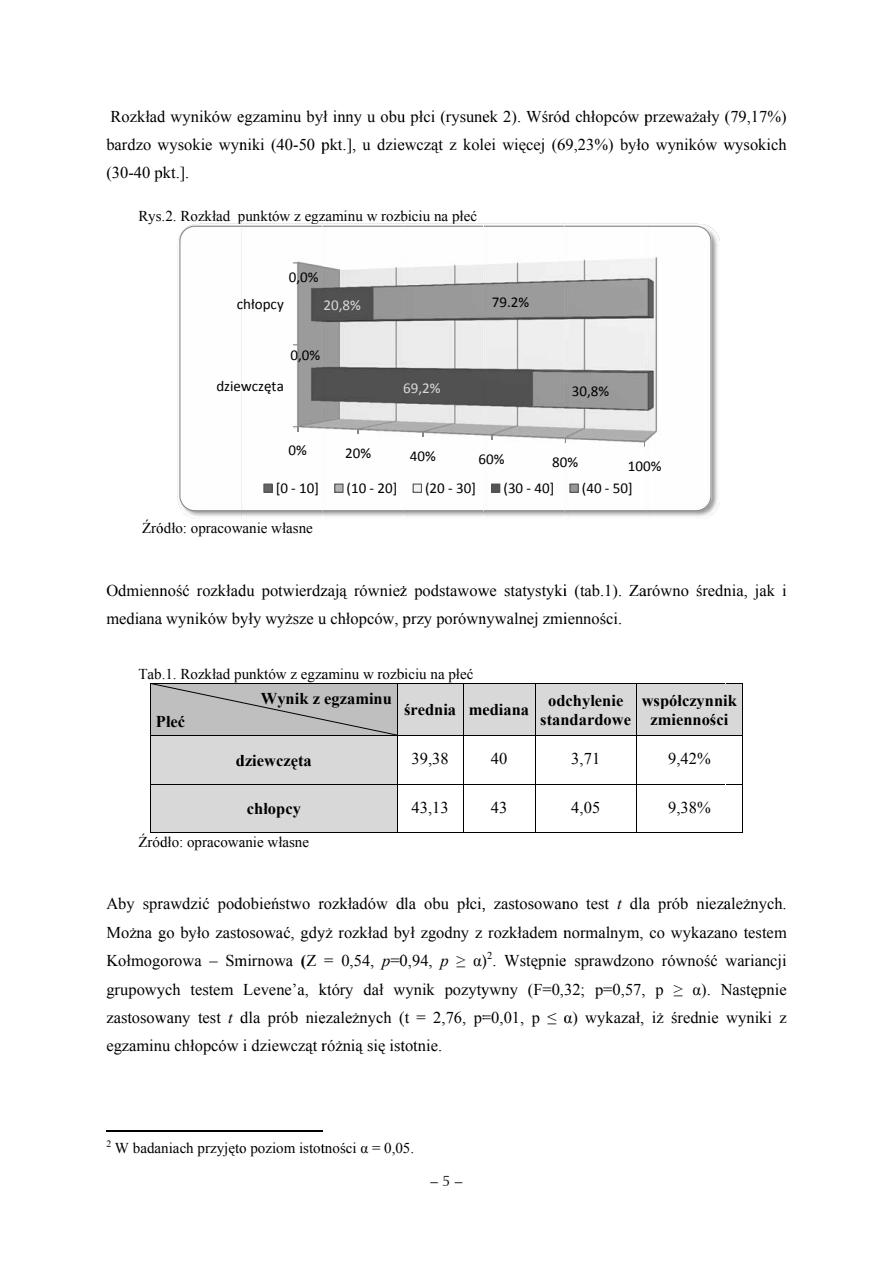
<style>
.page{position:relative;width:893px;height:1263px;background:#fff}
.page>*{position:absolute;margin:0;border:0;box-sizing:border-box;transform-origin:0 0}
.t1{font:16.5px/28.5px "Times New Roman";color:#000}
.t2{font:700 16.5px/18.9px "Times New Roman";color:#000;text-align:center}
.t3{font:15px "Times New Roman";color:#000}
.t4{font:15px "Calibri";color:#000}
.t5{font:15px "Calibri";color:#d9d9d9}
.t6{font:15px "Ottawa";color:#1d1d1b}
.t7{font:10.5px "Times New Roman";color:#000}
.s1{font-style:italic}
.s2{font-weight:700}
</style>
<div class="page">
<div style="left:151px;top:736px;width:10px;height:48px;background:#d8d8d8"></div>
<hr style="left:150px;top:736px;width:1px;height:48px;background:#000">
<div style="left:151px;top:784px;width:10px;height:48px;background:#d8d8d8"></div>
<hr style="left:150px;top:784px;width:1px;height:49px;background:#000">
<hr style="left:106px;top:1131px;width:55px;height:1px;background:#000">
<div style="left:161px;top:736px;width:81px;height:48px;background:#d8d8d8"></div>
<div style="left:161px;top:784px;width:81px;height:48px;background:#d8d8d8"></div>
<hr style="left:161px;top:784px;width:81px;height:1px;background:#000">
<hr style="left:161px;top:832px;width:81px;height:1px;background:#000">
<hr style="left:161px;top:1131px;width:81px;height:1px;background:#000">
<img style="left:177px;top:223px;width:146px;height:296px">
<svg style="left:179px;top:226px;width:63px;height:285px"></svg>
<div style="left:242px;top:736px;width:81px;height:48px;background:#d8d8d8"></div>
<div style="left:242px;top:784px;width:81px;height:48px;background:#d8d8d8"></div>
<hr style="left:242px;top:784px;width:81px;height:1px;background:#000">
<hr style="left:242px;top:832px;width:81px;height:1px;background:#000">
<hr style="left:242px;top:1131px;width:80px;height:1px;background:#000">
<svg style="left:293px;top:426px;width:5px;height:5px"></svg>
<svg style="left:263px;top:483px;width:10px;height:10px"></svg>
<hr style="left:242px;top:226px;width:81px;height:1px;background:#88878a">
<hr style="left:242px;top:510px;width:81px;height:1px;background:#88878a">
<svg style="left:150px;top:683px;width:253px;height:53px;background:#b4b4b4"></svg>
<div style="left:323px;top:736px;width:74px;height:48px;background:#d8d8d8"></div>
<hr style="left:323px;top:735px;width:80px;height:1px;background:#000">
<hr style="left:397px;top:736px;width:1px;height:48px;background:#000">
<div style="left:323px;top:784px;width:74px;height:48px;background:#d8d8d8"></div>
<hr style="left:323px;top:784px;width:80px;height:1px;background:#000">
<hr style="left:323px;top:832px;width:74px;height:1px;background:#000">
<hr style="left:397px;top:784px;width:1px;height:49px;background:#000">
<img style="left:323px;top:223px;width:161px;height:294px">
<svg style="left:334px;top:483px;width:10px;height:10px"></svg>
<hr style="left:323px;top:226px;width:80px;height:1px;background:#88878a">
<hr style="left:323px;top:510px;width:80px;height:1px;background:#88878a">
<div style="left:403px;top:684px;width:60px;height:51px;background:#d8d8d8"></div>
<div style="left:463px;top:684px;width:21px;height:51px;background:#d8d8d8"></div>
<hr style="left:403px;top:683px;width:81px;height:1px;background:#000">
<hr style="left:463px;top:684px;width:1px;height:51px;background:#000">
<hr style="left:403px;top:735px;width:81px;height:1px;background:#000">
<hr style="left:463px;top:736px;width:1px;height:48px;background:#000">
<hr style="left:403px;top:784px;width:81px;height:1px;background:#000">
<hr style="left:403px;top:832px;width:60px;height:1px;background:#000">
<hr style="left:463px;top:784px;width:1px;height:49px;background:#000">
<svg style="left:464px;top:832px;width:20px;height:1px"></svg>
<svg style="left:413px;top:483px;width:9px;height:10px"></svg>
<hr style="left:403px;top:226px;width:81px;height:1px;background:#88878a">
<hr style="left:403px;top:510px;width:81px;height:1px;background:#88878a">
<div style="left:484px;top:684px;width:51px;height:51px;background:#d8d8d8"></div>
<div style="left:535px;top:684px;width:29px;height:51px;background:#d8d8d8"></div>
<hr style="left:484px;top:683px;width:80px;height:1px;background:#000">
<hr style="left:535px;top:684px;width:1px;height:51px;background:#000">
<hr style="left:484px;top:735px;width:80px;height:1px;background:#000">
<hr style="left:535px;top:736px;width:1px;height:48px;background:#000">
<hr style="left:484px;top:784px;width:80px;height:1px;background:#000">
<hr style="left:484px;top:832px;width:51px;height:1px;background:#000">
<hr style="left:535px;top:784px;width:1px;height:49px;background:#000">
<svg style="left:536px;top:832px;width:28px;height:1px"></svg>
<img style="left:484px;top:223px;width:161px;height:294px">
<svg style="left:491px;top:483px;width:9px;height:10px"></svg>
<hr style="left:484px;top:226px;width:80px;height:1px;background:#88878a">
<hr style="left:484px;top:510px;width:80px;height:1px;background:#88878a">
<div style="left:564px;top:684px;width:72px;height:51px;background:#d8d8d8"></div>
<div style="left:636px;top:684px;width:9px;height:51px;background:#d8d8d8"></div>
<hr style="left:564px;top:683px;width:81px;height:1px;background:#000">
<hr style="left:636px;top:684px;width:1px;height:51px;background:#000">
<hr style="left:564px;top:735px;width:81px;height:1px;background:#000">
<hr style="left:636px;top:736px;width:1px;height:48px;background:#000">
<hr style="left:564px;top:784px;width:81px;height:1px;background:#000">
<hr style="left:564px;top:832px;width:72px;height:1px;background:#000">
<hr style="left:636px;top:784px;width:1px;height:49px;background:#000">
<svg style="left:569px;top:483px;width:10px;height:10px"></svg>
<hr style="left:564px;top:226px;width:81px;height:1px;background:#88878a">
<hr style="left:564px;top:510px;width:81px;height:1px;background:#88878a">
<div style="left:645px;top:684px;width:81px;height:51px;background:#d8d8d8"></div>
<hr style="left:645px;top:683px;width:81px;height:1px;background:#000">
<hr style="left:645px;top:735px;width:81px;height:1px;background:#000">
<hr style="left:645px;top:784px;width:81px;height:1px;background:#000">
<hr style="left:645px;top:832px;width:81px;height:1px;background:#000">
<img style="left:645px;top:223px;width:75px;height:296px">
<svg style="left:644px;top:226px;width:67px;height:285px"></svg>
<div style="left:726px;top:684px;width:16px;height:51px;background:#d8d8d8"></div>
<svg style="left:726px;top:683px;width:16px;height:1px"></svg>
<hr style="left:742px;top:683px;width:1px;height:52px;background:#000">
<svg style="left:726px;top:735px;width:17px;height:1px"></svg>
<hr style="left:742px;top:736px;width:1px;height:48px;background:#000">
<svg style="left:726px;top:784px;width:16px;height:1px"></svg>
<hr style="left:742px;top:784px;width:1px;height:49px;background:#000">
<svg style="left:726px;top:832px;width:16px;height:1px"></svg>
<p class="t1" style="left:106px;top:102px;width:682px;text-align:justify">Rozkład wyników egzaminu był inny u obu płci (rysunek 2). Wśród chłopców przeważały (79,17%) bardzo wysokie wyniki (40-50 pkt.], u dziewcząt z kolei więcej (69,23%) było wyników wysokich (30-40 pkt.].</p>
<p class="t3" style="left:138px;top:205px;width:94px">Rys.2. Rozkład</p>
<p class="t3" style="left:238px;top:205px;width:241px">punktów z egzaminu w rozbiciu na płeć</p>
<p class="t4" style="left:289px;top:267px;width:31px">0,0%</p>
<p class="t4" style="left:237px;top:295px;width:49px">chłopcy</p>
<p class="t5" style="left:323px;top:296px;width:39px">20,8%</p>
<p class="t4" style="left:492px;top:293px;width:39px">79.2%</p>
<p class="t4" style="left:290px;top:345px;width:31px">0,0%</p>
<p class="t4" style="left:216px;top:377px;width:69px">dziewczęta</p>
<p class="t5" style="left:403px;top:379px;width:39px">69,2%</p>
<p class="t4" style="left:572px;top:382px;width:39px">30,8%</p>
<p class="t4" style="left:289px;top:441px;width:20px">0%</p>
<p class="t4" style="left:345px;top:444px;width:28px">20%</p>
<p class="t4" style="left:410px;top:447px;width:28px">40%</p>
<p class="t4" style="left:479px;top:450px;width:28px">60%</p>
<p class="t4" style="left:552px;top:453px;width:28px">80%</p>
<p class="t4" style="left:628px;top:457px;width:35px">100%</p>
<p class="t4" style="left:276px;top:478px;width:45px">[0 - 10]</p>
<p class="t3" style="left:142px;top:518px;width:172px">Źródło: opracowanie własne</p>
<p class="t4" style="left:347px;top:478px;width:52px">(10 - 20]</p>
<p class="t4" style="left:425px;top:478px;width:52px">(20 - 30]</p>
<p class="t4" style="left:503px;top:478px;width:52px">(30 - 40]</p>
<p class="t4" style="left:582px;top:478px;width:52px">(40 - 50]</p>
<p class="t1" style="left:106px;top:576px;width:682px">Odmienność rozkładu potwierdzają również podstawowe statystyki (tab.1). Zarówno średnia, jak i mediana wyników były wyższe u chłopców, przy porównywalnej zmienności.</p>
<p class="t3" style="left:138px;top:664px;width:337px">Tab.1. Rozkład punktów z egzaminu w rozbiciu na płeć</p>
<p class="t2" style="left:156px;top:711px;width:31px">Płeć</p>
<p class="t2" style="left:261px;top:688px;width:132px">Wynik z egzaminu</p>
<p class="t2" style="left:236px;top:750px;width:77px">dziewczęta</p>
<p class="t2" style="left:247px;top:799px;width:56px">chłopcy</p>
<p class="t3" style="left:138px;top:832px;width:172px">Źródło: opracowanie własne</p>
<p class="t2" style="left:404px;top:700px;width:127px">średnia mediana</p>
<p class="t1" style="left:412px;top:744px;width:39px">39,38</p>
<p class="t1" style="left:412px;top:793px;width:39px">43,13</p>
<p class="t1" style="left:491px;top:744px;width:18px">40</p>
<p class="t1" style="left:491px;top:793px;width:18px">43</p>
<p class="t2" style="left:540px;top:690px;width:92px">odchylenie standardowe</p>
<p class="t1" style="left:571px;top:744px;width:30px">3,71</p>
<p class="t1" style="left:571px;top:793px;width:30px">4,05</p>
<p class="t2" style="left:642px;top:690px;width:97px">współczynnik zmienności</p>
<p class="t1" style="left:668px;top:744px;width:44px">9,42%</p>
<p class="t1" style="left:668px;top:793px;width:44px">9,38%</p>
<p class="t1" style="left:318px;top:889px;width:71px">rozkładów</p>
<p class="t1" style="left:396px;top:889px;width:392px">dla obu płci, zastosowano test <span class="s1">t</span> dla prób niezależnych.</p>
<p class="t1" style="left:106px;top:889px;width:682px">Aby sprawdzić podobieństwo<br>Można go było zastosować, gdyż rozkład był zgodny z rozkładem normalnym, co wykazano testem Kołmogorowa – Smirnowa <span class="s2">(</span>Z<br>grupowych testem<br>zastosowany test <span class="s1">t<br></span>egzaminu chłopców i dziewcząt różnią się istotnie.</p>
<p class="t7" style="left:487px;top:948px;width:7px">2</p>
<p class="t1" style="left:721px;top:946px;width:68px;text-align:center">wariancji<br>Następnie wyniki z</p>
<p class="t1" style="left:319px;top:946px;width:400px;text-indent:5px">= 0,54, <span class="s1">p</span>=0,94, <span class="s1">p</span> ≥ α) . Wstępnie sprawdzono równość który dał</p>
<p class="t1" style="left:393px;top:974px;width:253px">wynik pozytywny (F=0,32; p=0,57,</p>
<p class="t1" style="left:652px;top:974px;width:68px">p ≥ α). iż średnie</p>
<p class="t1" style="left:240px;top:974px;width:406px">Levene’a,<br>dla prób niezależnych (t = 2,76, p=0,01, p ≤ α) wykazał,</p>
<p class="t3" style="left:106px;top:1138px;width:309px"><sup>2</sup> W badaniach przyjęto poziom istotności α = 0,05.</p>
<p class="t6" style="left:431px;top:1172px;width:33px">– 5 –</p>
</div>
